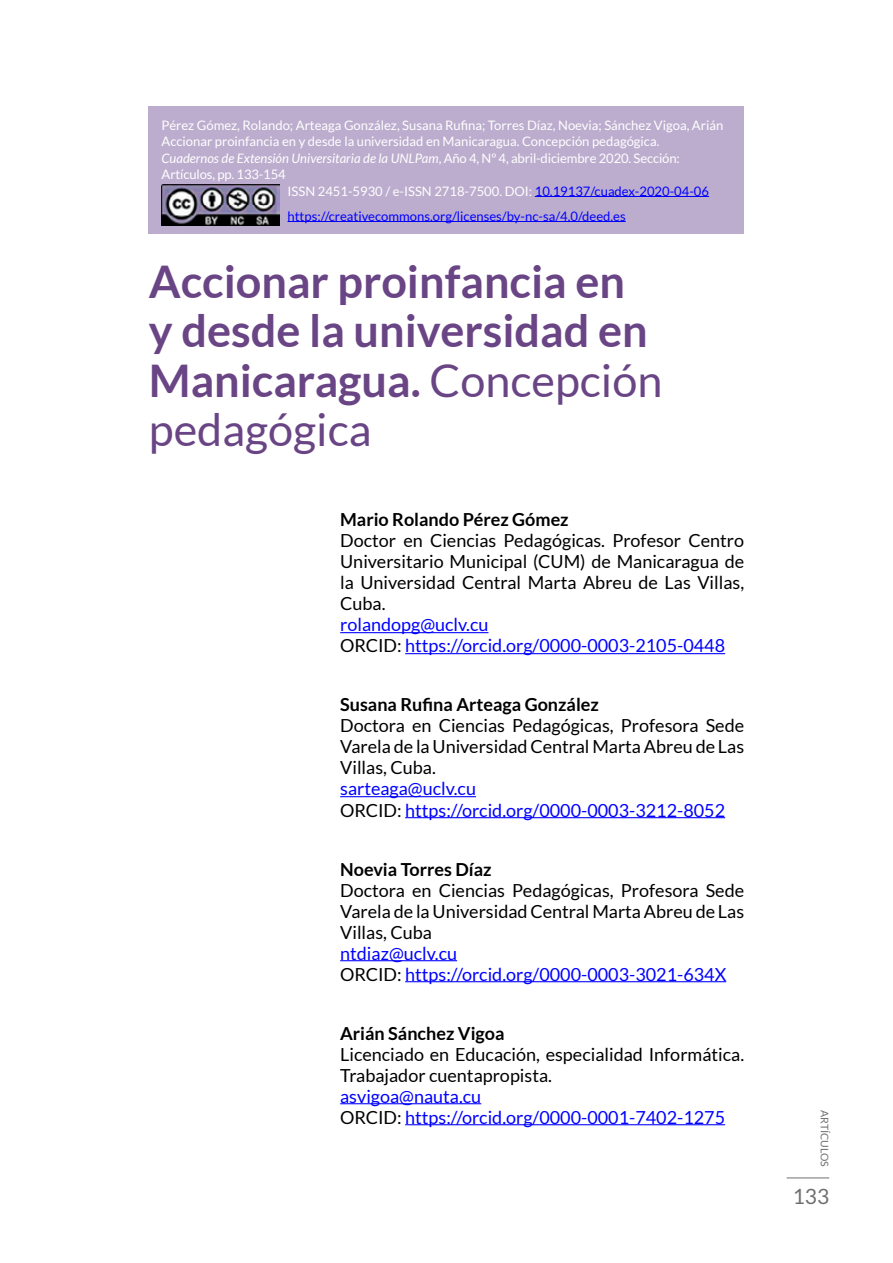
<style>
.page{position:relative;width:893px;height:1263px;background:#fff}
.page>*{position:absolute;margin:0;border:0;box-sizing:border-box;transform-origin:0 0}
.t1{font:700 45px/49.5px "Lato";color:#6a4585}
.t2{font:21px "Lato";color:#706f6f}
.t3{font:18px/21px "Lato";color:#000;text-align:justify}
.t4{font:18px/21px "Lato";color:#00f}
.t5{font:700 18px "Lato";color:#000}
.t6{font:13.05px "Lato";color:#fff}
.t7{font:italic 13.05px "Lato";color:#fff}
.t8{font:13.05px "Lato";color:#00f}
.t9{font:10.5px "Lato";color:#706f6f}
.s1{font-style:normal}
.s2{color:#00f}
.s3{font-weight:400}
.s4{color:#000}
</style>
<div class="page">
<hr style="left:787px;top:1177px;width:42px;height:1px;background:#706f6f">
<hr style="left:340px;top:632px;width:148px;height:1px;background:#00f">
<hr style="left:405px;top:653px;width:320px;height:1px;background:#00f">
<hr style="left:340px;top:796px;width:136px;height:1px;background:#00f">
<hr style="left:405px;top:817px;width:320px;height:1px;background:#00f">
<hr style="left:340px;top:960px;width:117px;height:1px;background:#00f">
<hr style="left:405px;top:981px;width:321px;height:1px;background:#00f">
<hr style="left:340px;top:1103px;width:141px;height:1px;background:#00f">
<hr style="left:405px;top:1124px;width:320px;height:1px;background:#00f">
<div style="left:149px;top:106px;width:595px;height:127px;background:#bcadce"></div>
<hr style="left:535px;top:196px;width:174px;height:1px;background:#00f">
<hr style="left:288px;top:221px;width:338px;height:1px;background:#00f">
<img style="left:162px;top:185px;width:117px;height:40px">
<p class="t6" style="left:162px;top:118px;width:563px">Pérez Gómez, Rolando; Arteaga González, Susana Rufina; Torres Díaz, Noevia; Sánchez Vigoa, Arián</p>
<p class="t6" style="left:162px;top:134px;width:499px">Accionar proinfancia en y desde la universidad en Manicaragua. Concepción pedagógica.</p>
<p class="t7" style="left:162px;top:151px;width:520px">Cuadernos de Extensión Universitaria de la UNLPam<span class="s1">, Año 4, Nº 4, abril-diciembre 2020. Sección:</span></p>
<p class="t6" style="left:162px;top:167px;width:126px">Artículos, pp. 133-154</p>
<p class="t6" style="left:288px;top:184px;width:423px">ISSN 2451-5930 / e-ISSN 2718-7500. DOI: <span class="s2">10.19137/cuadex-2020-04-06</span></p>
<p class="t8" style="left:288px;top:209px;width:340px">https://creativecommons.org/licenses/by-nc-sa/4.0/deed.es</p>
<h1 class="t1" style="left:149px;top:256px;width:515px">Accionar proinfancia en<br>y desde la universidad en<br>Manicaragua. <span class="s3">Concepción pedagógica</span></h1>
<p class="t5" style="left:340px;top:509px;width:230px">Mario Rolando Pérez Gómez</p>
<p class="t3" style="left:340px;top:530px;width:405px">Doctor en Ciencias Pedagógicas. Profesor Centro Universitario Municipal (CUM) de Manicaragua de la Universidad Central Marta Abreu de Las Villas, Cuba.</p>
<p class="t4" style="left:340px;top:614px;width:386px">rolandopg@uclv.cu<br><span class="s4">ORCID:</span> https://orcid.org/0000-0003-2105-0448</p>
<p class="t5" style="left:340px;top:695px;width:260px">Susana Rufina Arteaga González</p>
<p class="t3" style="left:340px;top:715px;width:405px">Doctora en Ciencias Pedagógicas, Profesora Sede Varela de la Universidad Central Marta Abreu de Las Villas, Cuba.</p>
<p class="t4" style="left:340px;top:778px;width:386px">sarteaga@uclv.cu<br><span class="s4">ORCID:</span> https://orcid.org/0000-0003-3212-8052</p>
<p class="t5" style="left:340px;top:859px;width:153px">Noevia Torres Díaz</p>
<p class="t3" style="left:340px;top:879px;width:405px">Doctora en Ciencias Pedagógicas, Profesora Sede Varela de la Universidad Central Marta Abreu de Las Villas, Cuba</p>
<p class="t4" style="left:340px;top:942px;width:388px">ntdiaz@uclv.cu<br><span class="s4">ORCID:</span> https://orcid.org/0000-0003-3021-634X</p>
<p class="t5" style="left:340px;top:1023px;width:166px">Arián Sánchez Vigoa</p>
<p class="t3" style="left:340px;top:1043px;width:405px">Licenciado en Educación, especialidad Informática.<br>Trabajador cuentapropista.</p>
<p class="t4" style="left:340px;top:1085px;width:386px">asvigoa@nauta.cu<br><span class="s4">ORCID:</span> https://orcid.org/0000-0001-7402-1275</p>
<p class="t9" style="left:830px;top:1110px;width:58px;rotate:90deg">ARTÍCULOS</p>
<p class="t2" style="left:793px;top:1184px;width:38px">133</p>
</div>
